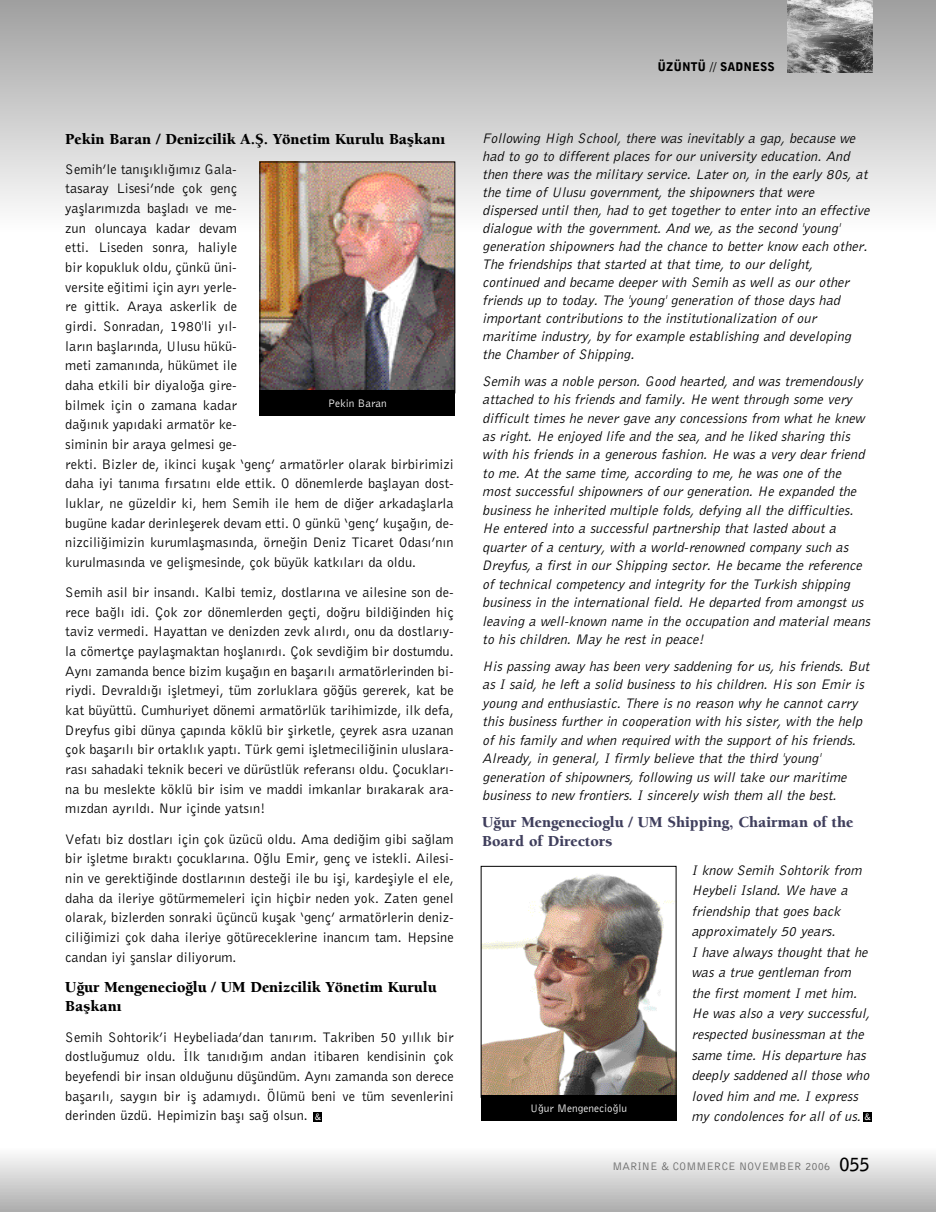
<style>
.page{position:relative;width:936px;height:1212px;background:#fff}
.page>*{position:absolute;margin:0;border:0;box-sizing:border-box;transform-origin:0 0}
.t1{font:15.75px/19.6px "Berkeley T Black";color:#000}
.t2{font:15.75px/18.5px "Berkeley T Black";color:#403f5d}
.t3{font:14.25px/18.5px "Bell Gothic BT Elek Italic Ti";color:#000}
.t4{font:14.25px/19.6px "Bell Gothic BT Roman Ti";color:#000;text-align:justify}
.t5{font:12px "Bell Gothic BT Black Ti";color:#000}
.t6{font:11.25px "Bell Gothic BT Roman Ti";color:#666}
.t7{font:11.25px "Bell Gothic BT Roman Ti";color:#fff}
.t8{font:8.7px "Bell Gothic BT Bold Ti";color:#fff}
.s1{font-family:"Bell Gothic BT Bold Ti";font-size:18px;color:#000}
</style>
<div class="page">
<div style="left:0;top:0;width:935px;height:12px;background:#a1a1a1"></div>
<div style="left:0;top:10px;width:935px;height:12px;background:#a5a5a5"></div>
<div style="left:0;top:20px;width:935px;height:12px;background:#a9a9a9"></div>
<div style="left:0;top:29px;width:935px;height:12px;background:#adadad"></div>
<div style="left:0;top:39px;width:935px;height:12px;background:#b1b1b1"></div>
<div style="left:0;top:49px;width:935px;height:12px;background:#b5b5b5"></div>
<div style="left:0;top:58px;width:935px;height:13px;background:#b9b9b9"></div>
<div style="left:0;top:68px;width:935px;height:12px;background:#bdbdbd"></div>
<div style="left:0;top:78px;width:935px;height:12px;background:#c1c1c1"></div>
<div style="left:0;top:88px;width:935px;height:12px;background:#c5c5c5"></div>
<div style="left:0;top:97px;width:935px;height:12px;background:#c9c9c9"></div>
<div style="left:0;top:107px;width:935px;height:12px;background:#cdcdcd"></div>
<div style="left:0;top:117px;width:935px;height:12px;background:#d1d1d1"></div>
<div style="left:0;top:126px;width:935px;height:12px;background:#d5d5d5"></div>
<div style="left:0;top:136px;width:935px;height:12px;background:#d9d9d9"></div>
<div style="left:0;top:146px;width:935px;height:12px;background:#ddd"></div>
<div style="left:0;top:155px;width:935px;height:12px;background:#e1e1e1"></div>
<div style="left:0;top:165px;width:935px;height:12px;background:#e5e5e5"></div>
<div style="left:0;top:175px;width:935px;height:12px;background:#e9e9e9"></div>
<div style="left:0;top:184px;width:935px;height:13px;background:#ededed"></div>
<div style="left:0;top:194px;width:935px;height:12px;background:#f1f1f1"></div>
<div style="left:0;top:204px;width:935px;height:12px;background:#f5f5f5"></div>
<div style="left:0;top:214px;width:935px;height:12px;background:#f9f9f9"></div>
<div style="left:0;top:223px;width:935px;height:11px;background:#fdfdfd"></div>
<div style="left:0;top:1205px;width:935px;height:7px;background:#afafaf"></div>
<div style="left:0;top:1202px;width:935px;height:7px;background:#b3b3b3"></div>
<div style="left:0;top:1199px;width:935px;height:7px;background:#b7b7b7"></div>
<div style="left:0;top:1196px;width:935px;height:7px;background:#bbb"></div>
<div style="left:0;top:1193px;width:935px;height:7px;background:#bfbfbf"></div>
<div style="left:0;top:1190px;width:935px;height:7px;background:#c3c3c3"></div>
<div style="left:0;top:1187px;width:935px;height:7px;background:#c7c7c7"></div>
<div style="left:0;top:1183px;width:935px;height:7px;background:#ccc"></div>
<div style="left:0;top:1180px;width:935px;height:7px;background:#d0d0d0"></div>
<div style="left:0;top:1176px;width:935px;height:7px;background:#d5d5d5"></div>
<div style="left:0;top:1173px;width:935px;height:7px;background:#d9d9d9"></div>
<div style="left:0;top:1170px;width:935px;height:7px;background:#ddd"></div>
<div style="left:0;top:1166px;width:935px;height:7px;background:#e2e2e2"></div>
<div style="left:0;top:1163px;width:935px;height:7px;background:#e6e6e6"></div>
<div style="left:0;top:1159px;width:935px;height:7px;background:#ebebeb"></div>
<div style="left:0;top:1156px;width:935px;height:7px;background:#efefef"></div>
<div style="left:0;top:1153px;width:935px;height:7px;background:#f3f3f3"></div>
<div style="left:0;top:1149px;width:935px;height:7px;background:#f8f8f8"></div>
<div style="left:0;top:1148px;width:935px;height:5px;background:#fcfcfc"></div>
<img style="left:787px;top:0;width:85px;height:72px">
<div style="left:863px;top:1112px;width:9px;height:10px;background:#000"></div>
<div style="left:313px;top:1112px;width:9px;height:10px;background:#000"></div>
<img style="left:261px;top:164px;width:192px;height:226px">
<div style="left:259px;top:162px;width:196px;height:231px;border:1px solid #000"></div>
<div style="left:259px;top:390px;width:196px;height:26px;background:#000"></div>
<img style="left:482px;top:874px;width:192px;height:221px">
<div style="left:480px;top:866px;width:196px;height:232px;border:1px solid #000"></div>
<div style="left:480px;top:1095px;width:196px;height:25px;background:#000"></div>
<p class="t5" style="left:657px;top:59px;width:119px">ÜZÜNTÜ // SADNESS</p>
<p class="t1" style="left:65px;top:127px;width:381px">Pekin Baran / Denizcilik A.fi. Yönetim Kurulu Baflkan›</p>
<p class="t4" style="left:65px;top:159px;width:390px;text-align:left">Semih’le tan›fl›kl›¤›m›z Gala-<br>tasaray Lisesi’nde çok genç<br>yafllar›m›zda bafllad› ve me-<br>zun oluncaya kadar devam<br>etti. Liseden sonra, haliyle<br>bir kopukluk oldu, çünkü üni-<br>versite e¤itimi için ayr› yerle-<br>re gittik. Araya askerlik de<br>girdi. Sonradan, 1980'li y›l-<br>lar›n bafllar›nda, Ulusu hükü-<br>meti zaman›nda, hükümet ile<br>daha etkili bir diyalo¤a gire-<br>bilmek için o zamana kadar<br>da¤›n›k yap›daki armatör ke-<br>siminin bir araya gelmesi ge-<br>rekti. Bizler de, ikinci kuflak ‘genç’ armatörler olarak birbirimizi daha iyi tan›ma f›rsat›n› elde ettik. O dönemlerde bafllayan dost&shy;luklar, ne güzeldir ki, hem Semih ile hem de di¤er arkadafllarla bugüne kadar derinleflerek devam etti. O günkü ‘genç’ kufla¤›n, de&shy;nizcili¤imizin kurumlaflmas›nda, örne¤in Deniz Ticaret Odas›’n›n kurulmas›nda ve geliflmesinde, çok büyük katk›lar› da oldu.</p>
<p class="t4" style="left:65px;top:582px;width:390px">Semih asil bir insand›. Kalbi temiz, dostlar›na ve ailesine son de&shy;rece ba¤l› idi. Çok zor dönemlerden geçti, do¤ru bildi¤inden hiç taviz vermedi. Hayattan ve denizden zevk al›rd›, onu da dostlar›y&shy;la cömertçe paylaflmaktan hofllan›rd›. Çok sevdi¤im bir dostumdu.<br>Ayn› zamanda bence bizim kufla¤›n en baflar›l› armatörlerinden bi&shy;riydi. Devrald›¤› iflletmeyi, tüm zorluklara gö¤üs gererek, kat be kat büyüttü. Cumhuriyet dönemi armatörlük tarihimizde, ilk defa, Dreyfus gibi dünya çap›nda köklü bir flirketle, çeyrek asra uzanan çok baflar›l› bir ortakl›k yapt›. Türk gemi iflletmecili¤inin uluslara&shy;ras› sahadaki teknik beceri ve dürüstlük referans› oldu. Çocuklar›- na bu meslekte köklü bir isim ve maddi imkanlar b›rakarak ara&shy;m›zdan ayr›ld›. Nur içinde yats›n!</p>
<p class="t4" style="left:65px;top:829px;width:390px">Vefat› biz dostlar› için çok üzücü oldu. Ama dedi¤im gibi sa¤lam bir iflletme b›rakt› çocuklar›na. O¤lu Emir, genç ve istekli. Ailesi&shy;nin ve gerekti¤inde dostlar›n›n deste¤i ile bu ifli, kardefliyle el ele, daha da ileriye götürmemeleri için hiçbir neden yok. Zaten genel olarak, bizlerden sonraki üçüncü kuflak ‘genç’ armatörlerin deniz&shy;cili¤imizi çok daha ileriye götüreceklerine inanc›m tam. Hepsine candan iyi flanslar diliyorum.</p>
<p class="t1" style="left:65px;top:976px;width:373px">U¤ur Mengenecio¤lu / UM Denizcilik Yönetim Kurulu<br>Baflkan›</p>
<p class="t4" style="left:65px;top:1027px;width:390px">Semih Sohtorik’i Heybeliada’dan tan›r›m. Takriben 50 y›ll›k bir dostlu¤umuz oldu. ‹lk tan›d›¤›m andan itibaren kendisinin çok beyefendi bir insan oldu¤unu düflündüm. Ayn› zamanda son derece baflar›l›, sayg›n bir ifl adam›yd›. Ölümü beni ve tüm sevenlerini derinden üzdü. Hepimizin bafl› sa¤ olsun.</p>
<p class="t3" style="left:482px;top:129px;width:388px;line-height:18px">Following High School, there was inevitably a gap, because we had to go to different places for our university education. And then there was the military service. Later on, in the early 80s, at the time of Ulusu government, the shipowners that were dispersed until then, had to get together to enter into an effective dialogue with the government. And we, as the second 'young' generation shipowners had the chance to better know each other.<br>The friendships that started at that time, to our delight, continued and became deeper with Semih as well as our other friends up to today. The 'young' generation of those days had important contributions to the institutionalization of our maritime industry, by for example establishing and developing the Chamber of Shipping.</p>
<p class="t3" style="left:482px;top:371px;width:389px">Semih was a noble person. Good hearted, and was tremendously attached to his friends and family. He went through some very difficult times he never gave any concessions from what he knew as right. He enjoyed life and the sea, and he liked sharing this with his friends in a generous fashion. He was a very dear friend to me. At the same time, according to me, he was one of the most successful shipowners of our generation. He expanded the business he inherited multiple folds, defying all the difficulties.<br>He entered into a successful partnership that lasted about a quarter of a century, with a world-renowned company such as Dreyfus, a first in our Shipping sector. He became the reference of technical competency and integrity for the Turkish shipping business in the international field. He departed from amongst us leaving a well-known name in the occupation and material means to his children. May he rest in peace!</p>
<p class="t3" style="left:482px;top:657px;width:388px">His passing away has been very saddening for us, his friends. But as I said, he left a solid business to his children. His son Emir is young and enthusiastic. There is no reason why he cannot carry this business further in cooperation with his sister, with the help of his family and when required with the support of his friends.<br>Already, in general, I firmly believe that the third 'young' generation of shipowners, following us will take our maritime business to new frontiers. I sincerely wish them all the best.</p>
<p class="t2" style="left:482px;top:812px;width:372px">U¤ur Mengenecioglu / UM Shipping, Chairman of the<br>Board of Directors</p>
<p class="t3" style="left:691px;top:859px;width:180px;line-height:20.5px">I know Semih Sohtorik from<br>Heybeli Island. We have a friendship that goes back approximately 50 years.<br>I have always thought that he was a true gentleman from the first moment I met him.<br>He was also a very successful, respected businessman at the same time. His departure has deeply saddened all those who loved him and me. I express my condolences for all of us.</p>
<p class="t7" style="left:328px;top:397px;width:60px">Pekin Baran</p>
<p class="t7" style="left:530px;top:1101px;width:98px">U¤ur Mengenecio¤lu</p>
<p class="t8" style="left:315px;top:1111px;width:8px">&amp;</p>
<p class="t8" style="left:864px;top:1111px;width:8px">&amp;</p>
<p class="t6" style="left:612px;top:1159px;width:258px">MARINE &amp; COMMERCE NOVEMBER 2006 <span class="s1">055</span></p>
</div>
